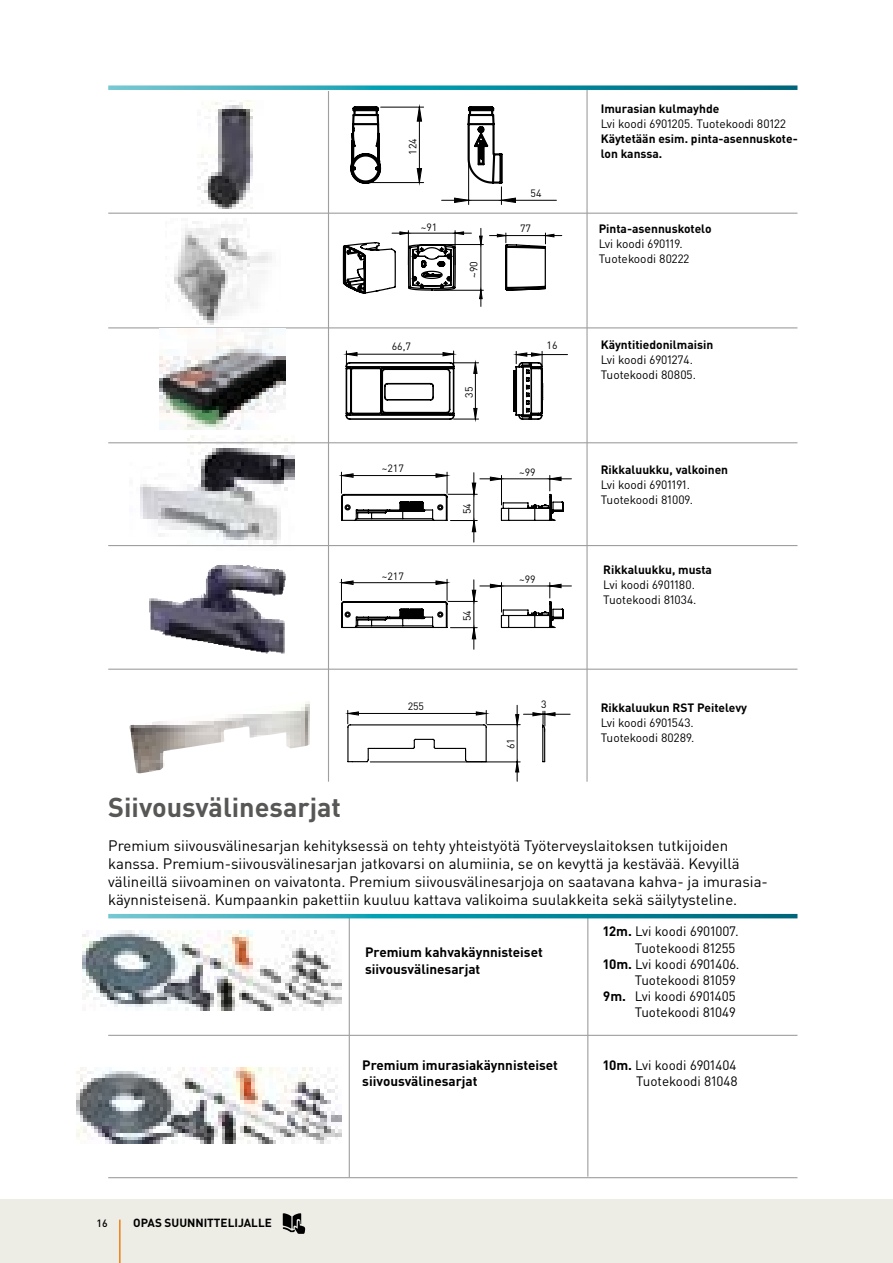
<style>
.page{position:relative;width:893px;height:1263px;background:#fff}
.page>*{position:absolute;margin:0;border:0;box-sizing:border-box;transform-origin:0 0}
.t1{font:700 27px "DIN Pro";color:#575756}
.t2{font:15px/18px "DIN Pro";color:#000}
.t3{font:13.5px/16.2px "DIN Pro";color:#000;text-align:right}
.t4{font:700 13.5px/16.2px "DIN Pro";color:#000}
.t5{font:12px/15px "DIN Pro";color:#000}
.t6{font:700 12px/15px "DIN Pro";color:#000}
.t7{font:700 11.7px "DIN Pro";color:#000}
.t8{font:10.5px "DIN Pro";color:#000}
.t9{font:500 10.5px "DIN Pro";color:#000}
.s1{font-weight:700}
</style>
<div class="page">
<hr style="left:328px;top:91px;width:1px;height:691px;background:#9f9f9f">
<hr style="left:586px;top:88px;width:2px;height:694px;background:#9f9f9f">
<hr style="left:108px;top:669px;width:689px;height:1px;background:#9f9f9f">
<hr style="left:108px;top:327px;width:689px;height:1px;background:#9f9f9f">
<hr style="left:108px;top:213px;width:689px;height:1px;background:#9f9f9f">
<hr style="left:108px;top:1035px;width:689px;height:1px;background:#9f9f9f">
<hr style="left:108px;top:1177px;width:689px;height:1px;background:#9f9f9f">
<hr style="left:349px;top:915px;width:1px;height:262px;background:#9f9f9f">
<hr style="left:587px;top:914px;width:1px;height:262px;background:#9f9f9f">
<svg style="left:108px;top:914px;width:689px;height:4px;background:#1c96a8"></svg>
<img style="left:130px;top:436px;width:164px;height:111px">
<img style="left:149px;top:565px;width:137px;height:88px">
<img style="left:129px;top:701px;width:181px;height:72px">
<svg style="left:347px;top:705px;width:223px;height:76px"></svg>
<svg style="left:340px;top:472px;width:231px;height:70px"></svg>
<svg style="left:340px;top:579px;width:231px;height:70px"></svg>
<svg style="left:108px;top:85px;width:689px;height:5px;background:#33a0b0"></svg>
<img style="left:160px;top:329px;width:126px;height:100px">
<svg style="left:345px;top:351px;width:222px;height:70px"></svg>
<hr style="left:108px;top:442px;width:689px;height:1px;background:#9f9f9f">
<hr style="left:108px;top:545px;width:689px;height:1px;background:#9f9f9f">
<div style="left:1px;top:1200px;width:892px;height:63px;background:#edece5"></div>
<img style="left:174px;top:221px;width:98px;height:104px">
<svg style="left:342px;top:228px;width:220px;height:78px"></svg>
<img style="left:82px;top:931px;width:260px;height:79px">
<img style="left:76px;top:1068px;width:265px;height:75px">
<img style="left:197px;top:100px;width:56px;height:109px">
<hr style="left:501px;top:200px;width:55px;height:1px;background:#000">
<svg style="left:349px;top:104px;width:167px;height:110px"></svg>
<hr style="left:119px;top:1219px;width:2px;height:44px;background:#f08013">
<svg style="left:283px;top:1213px;width:22px;height:21px"></svg>
<h1 class="t1" style="left:108px;top:785px;width:234px">Siivousvälinesarjat</h1>
<p class="t8" style="left:404px;top:155px;width:18px;rotate:-90deg">124</p>
<p class="t8" style="left:531px;top:185px;width:12px">54</p>
<p class="t8" style="left:421px;top:219px;width:18px">~91</p>
<p class="t8" style="left:520px;top:220px;width:12px">77</p>
<p class="t8" style="left:465px;top:278px;width:18px;rotate:-90deg">~90</p>
<p class="t8" style="left:392px;top:338px;width:21px">66,7</p>
<p class="t8" style="left:546px;top:337px;width:12px">16</p>
<p class="t8" style="left:461px;top:398px;width:12px;rotate:-90deg">35</p>
<p class="t8" style="left:382px;top:460px;width:24px">~217</p>
<p class="t8" style="left:519px;top:464px;width:18px">~99</p>
<p class="t8" style="left:459px;top:514px;width:12px;rotate:-90deg">54</p>
<p class="t8" style="left:382px;top:567px;width:24px">~217</p>
<p class="t8" style="left:519px;top:571px;width:18px">~99</p>
<p class="t8" style="left:459px;top:621px;width:12px;rotate:-90deg">54</p>
<p class="t8" style="left:408px;top:698px;width:18px">255</p>
<p class="t8" style="left:541px;top:696px;width:7px">3</p>
<p class="t8" style="left:502px;top:749px;width:12px;rotate:-90deg">61</p>
<p class="t6" style="left:601px;top:99px;width:120px">Imurasian kulmayhde</p>
<p class="t5" style="left:601px;top:115px;width:187px">Lvi koodi 6901205. Tuotekoodi 80122</p>
<p class="t6" style="left:601px;top:129px;width:199px">Käytetään esim. pinta-asennuskote&shy;lon kanssa.</p>
<p class="t6" style="left:599px;top:220px;width:114px">Pinta-asennuskotelo</p>
<p class="t5" style="left:599px;top:235px;width:92px">Lvi koodi 690119.<br>Tuotekoodi 80222</p>
<p class="t6" style="left:601px;top:335px;width:114px">Käyntitiedonilmaisin</p>
<p class="t5" style="left:601px;top:351px;width:97px">Lvi koodi 6901274.<br>Tuotekoodi 80805.</p>
<p class="t6" style="left:601px;top:460px;width:129px">Rikkaluukku, valkoinen</p>
<p class="t5" style="left:601px;top:475px;width:94px">Lvi koodi 6901191.<br>Tuotekoodi 81009.</p>
<p class="t6" style="left:603px;top:560px;width:110px">Rikkaluukku, musta</p>
<p class="t5" style="left:603px;top:576px;width:95px">Lvi koodi 6901180.<br>Tuotekoodi 81034.</p>
<p class="t6" style="left:601px;top:699px;width:148px">Rikkaluukun RST Peitelevy</p>
<p class="t5" style="left:601px;top:714px;width:95px">Lvi koodi 6901543.<br>Tuotekoodi 80289.</p>
<p class="t2" style="left:108px;top:835px;width:661px">Premium siivousvälinesarjan kehityksessä on tehty yhteistyötä Työterveyslaitoksen tutkijoiden kanssa. Premium-siivousvälinesarjan jatkovarsi on alumiinia, se on kevyttä ja kestävää. Kevyillä välineillä siivoaminen on vaivatonta. Premium siivousvälinesarjoja on saatavana kahva- ja imurasia&shy;käynnisteisenä. Kumpaankin pakettiin kuuluu kattava valikoima suulakkeita sekä säilytysteline.</p>
<p class="t9" style="left:97px;top:1214px;width:13px">16</p>
<p class="t7" style="left:133px;top:1213px;width:140px">OPAS SUUNNITTELIJALLE</p>
<p class="t4" style="left:365px;top:943px;width:179px">Premium kahvakäynnisteiset siivousvälinesarjat</p>
<p class="t4" style="left:362px;top:1055px;width:197px">Premium imurasiakäynnisteiset siivousvälinesarjat</p>
<p class="t3" style="left:603px;top:922px;width:138px"><span class="s1">12m.</span> Lvi koodi 6901007.<br>Tuotekoodi 81255<br><span class="s1">10m.</span> Lvi koodi 6901406.<br>Tuotekoodi 81059<br><span class="s1">9m.</span> Lvi koodi 6901405<br>Tuotekoodi 81049</p>
<p class="t3" style="left:603px;top:1055px;width:136px"><span class="s1">10m.</span> Lvi koodi 6901404<br>Tuotekoodi 81048</p>
</div>
